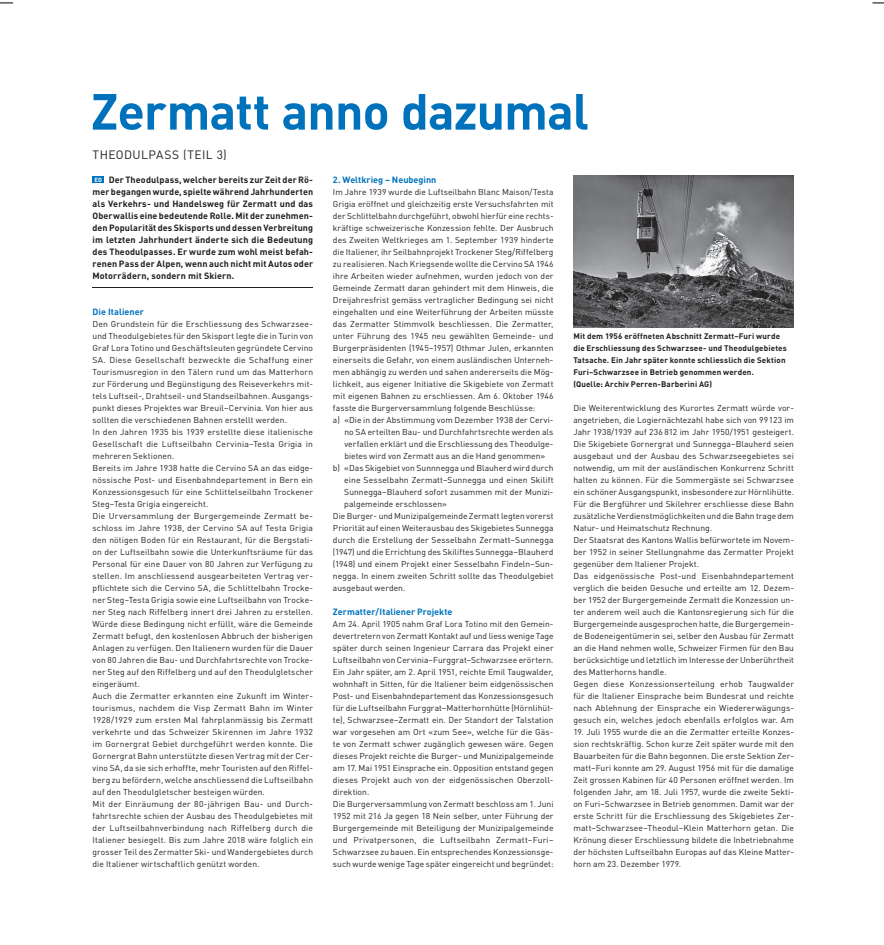
<style>
.page{position:relative;width:884px;height:945px;background:#fff}
.page>*{position:absolute;margin:0;border:0;box-sizing:border-box;transform-origin:0 0}
.t1{font:700 50px "DIN";letter-spacing:-.02em;color:#0072bc}
.t2{font:12px "DIN";letter-spacing:.035em;color:#231f20}
.t3{font:700 9px/12px "DIN";letter-spacing:.01em;color:#231f20;text-align:justify}
.t4{font:700 9px "DIN";letter-spacing:.005em;color:#0072bc}
.t5{font:8.5px/12px "DIN";letter-spacing:.01em;color:#231f20}
.t6{font:700 8px/12px "DIN";letter-spacing:.015em;color:#231f20}
.s1{font-size:6px;color:#fff}
</style>
<div class="page">
<div style="left:92px;top:176px;width:12px;height:7px;background:#0072bc"></div>
<hr style="left:92px;top:287px;width:221px;height:1px;background:#231f20">
<img style="left:573px;top:176px;width:220px;height:151px">
<svg style="left:0;top:2px;width:14px;height:2px"></svg>
<svg style="left:872px;top:2px;width:11px;height:2px"></svg>
<h1 class="t1" style="left:91px;top:79px;width:499px">Zermatt anno dazumal</h1>
<h2 class="t2" style="left:92px;top:147px;width:136px">THEODULPASS (TEIL 3)</h2>
<p class="t3" style="left:92px;top:173px;width:222px"><span class="s1">EG</span> Der Theodulpass, welcher bereits zur Zeit der Rö&shy;mer begangen wurde, spielte während Jahrhunderten als Verkehrs- und Handelsweg für Zermatt und das Oberwallis eine bedeutende Rolle. Mit der zunehmen&shy;den Popularität des Skisports und dessen Verbreitung im letzten Jahrhundert änderte sich die Bedeutung des Theodulpasses. Er wurde zum wohl meist befah&shy;renen Pass der Alpen, wenn auch nicht mit Autos oder Motorrädern, sondern mit Skiern.</p>
<p class="t4" style="left:92px;top:306px;width:53px">Die Italiener</p>
<p class="t5" style="left:92px;top:318px;width:222px">Den Grundstein für die Erschliessung des Schwarzsee&shy;und Theodulgebietes für den Skisport legte die in Turin von Graf Lora Totino und Geschäftsleuten gegründete Cervino SA. Diese Gesellschaft bezweckte die Schaffung einer Tourismusregion in den Tälern rund um das Matterhorn zur Förderung und Begünstigung des Reiseverkehrs mit&shy;tels Luftseil-, Drahtseil- und Standseilbahnen. Ausgangs&shy;punkt dieses Projektes war Breuil–Cervinia. Von hier aus sollten die verschiedenen Bahnen erstellt werden.<br>In den Jahren 1935 bis 1939 erstellte diese italienische Gesellschaft die Luftseilbahn Cervinia–Testa Grigia in mehreren Sektionen.<br>Bereits im Jahre 1938 hatte die Cervino SA an das eidge&shy;nössische Post- und Eisenbahndepartement in Bern ein Konzessionsgesuch für eine Schlittelseilbahn Trockener Steg–Testa Grigia eingereicht.<br>Die Urversammlung der Burgergemeinde Zermatt be&shy;schloss im Jahre 1938, der Cervino SA auf Testa Grigia den nötigen Boden für ein Restaurant, für die Bergstati&shy;on der Luftseilbahn sowie die Unterkunftsräume für das Personal für eine Dauer von 80 Jahren zur Verfügung zu stellen. Im anschliessend ausgearbeiteten Vertrag ver&shy;pflichtete sich die Cervino SA, die Schlittelbahn Trocke&shy;ner Steg–Testa Grigia sowie eine Luftseilbahn von Trocke&shy;ner Steg nach Riffelberg innert drei Jahren zu erstellen.<br>Würde diese Bedingung nicht erfüllt, wäre die Gemeinde Zermatt befugt, den kostenlosen Abbruch der bisherigen Anlagen zu verfügen. Den Italienern wurden für die Dauer von 80 Jahren die Bau- und Durchfahrtsrechte von Trocke&shy;ner Steg auf den Riffelberg und auf den Theodulgletscher eingeräumt.<br>Auch die Zermatter erkannten eine Zukunft im Winter&shy;tourismus, nachdem die Visp Zermatt Bahn im Winter 1928/1929 zum ersten Mal fahrplanmässig bis Zermatt verkehrte und das Schweizer Skirennen im Jahre 1932 im Gornergrat Gebiet durchgeführt werden konnte. Die Gornergrat Bahn unterstützte diesen Vertrag mit der Cer&shy;vino SA, da sie sich erhoffte, mehr Touristen auf den Riffel&shy;berg zu befördern, welche anschliessend die Luftseilbahn auf den Theodulgletscher besteigen würden.<br>Mit der Einräumung der 80-jährigen Bau- und Durch&shy;fahrtsrechte schien der Ausbau des Theodulgebietes mit der Luftseilbahnverbindung nach Riffelberg durch die Italiener besiegelt. Bis zum Jahre 2018 wäre folglich ein grosser Teil des Zermatter Ski- und Wandergebietes durch die Italiener wirtschaftlich genützt worden.</p>
<p class="t4" style="left:333px;top:174px;width:105px">2. Weltkrieg – Neubeginn</p>
<p class="t5" style="left:333px;top:186px;width:222px">Im Jahre 1939 wurde die Luftseilbahn Blanc Maison/Testa</p>
<p class="t5" style="left:333px;top:198px;width:222px">Grigia eröffnet und gleichzeitig erste Versuchsfahrten mit</p>
<p class="t5" style="left:333px;top:210px;width:222px">der Schlittelbahn durchgeführt, obwohl hierfür eine rechts-</p>
<p class="t5" style="left:333px;top:222px;width:222px">kräftige schweizerische Konzession fehlte. Der Ausbruch</p>
<p class="t5" style="left:333px;top:234px;width:222px">des Zweiten Weltkrieges am 1. September 1939 hinderte</p>
<p class="t5" style="left:333px;top:246px;width:222px">die Italiener, ihr Seilbahnprojekt Trockener Steg/Riffelberg</p>
<p class="t5" style="left:333px;top:258px;width:222px">zu realisieren. Nach Kriegsende wollte die Cervino SA 1946</p>
<p class="t5" style="left:333px;top:270px;width:222px">ihre Arbeiten wieder aufnehmen, wurden jedoch von der</p>
<p class="t5" style="left:333px;top:282px;width:222px">Gemeinde Zermatt daran gehindert mit dem Hinweis, die</p>
<p class="t5" style="left:333px;top:294px;width:222px">Dreijahresfrist gemäss vertraglicher Bedingung sei nicht</p>
<p class="t5" style="left:333px;top:306px;width:222px">eingehalten und eine Weiterführung der Arbeiten müsste</p>
<p class="t5" style="left:333px;top:318px;width:222px">das Zermatter Stimmvolk beschliessen. Die Zermatter,</p>
<p class="t5" style="left:333px;top:330px;width:222px">unter Führung des 1945 neu gewählten Gemeinde- und</p>
<p class="t5" style="left:333px;top:342px;width:222px">Burgerpräsidenten (1945–1957) Othmar Julen, erkannten</p>
<p class="t5" style="left:333px;top:354px;width:222px">einerseits die Gefahr, von einem ausländischen Unterneh-</p>
<p class="t5" style="left:333px;top:366px;width:222px">men abhängig zu werden und sahen andererseits die Mög-</p>
<p class="t5" style="left:333px;top:378px;width:222px">lichkeit, aus eigener Initiative die Skigebiete von Zermatt</p>
<p class="t5" style="left:333px;top:390px;width:222px">mit eigenen Bahnen zu erschliessen. Am 6. Oktober 1946</p>
<p class="t5" style="left:333px;top:402px;width:204px">fasste die Burgerversammlung folgende Beschlüsse:</p>
<p class="t5" style="left:333px;top:414px;width:222px">a) «Die in der Abstimmung vom Dezember 1938 der Cervi-</p>
<p class="t5" style="left:344px;top:426px;width:211px">no SA erteilten Bau- und Durchfahrtsrechte werden als</p>
<p class="t5" style="left:344px;top:438px;width:211px">verfallen erklärt und die Erschliessung des Theodulge-</p>
<p class="t5" style="left:344px;top:450px;width:202px">bietes wird von Zermatt aus an die Hand genommen»</p>
<p class="t5" style="left:333px;top:462px;width:222px">b) «Das Skigebiet von Sunnnegga und Blauherd wird durch</p>
<p class="t5" style="left:344px;top:474px;width:211px">eine Sesselbahn Zermatt–Sunnegga und einen Skilift</p>
<p class="t5" style="left:344px;top:486px;width:211px">Sunnegga–Blauherd sofort zusammen mit der Munizi-</p>
<p class="t5" style="left:344px;top:498px;width:104px">palgemeinde erschlossen»</p>
<p class="t5" style="left:333px;top:510px;width:222px">Die Burger- und Munizipalgemeinde Zermatt legten vorerst</p>
<p class="t5" style="left:333px;top:522px;width:222px">Priorität auf einen Weiterausbau des Skigebietes Sunnegga</p>
<p class="t5" style="left:333px;top:534px;width:222px">durch die Erstellung der Sesselbahn Zermatt–Sunnegga</p>
<p class="t5" style="left:333px;top:546px;width:222px">(1947) und die Errichtung des Skiliftes Sunnegga–Blauherd</p>
<p class="t5" style="left:333px;top:558px;width:222px">(1948) und einem Projekt einer Sesselbahn Findeln–Sun-</p>
<p class="t5" style="left:333px;top:570px;width:222px">negga. In einem zweiten Schritt sollte das Theodulgebiet</p>
<p class="t5" style="left:333px;top:582px;width:74px">ausgebaut werden.</p>
<p class="t4" style="left:333px;top:606px;width:121px">Zermatter/Italiener Projekte</p>
<p class="t5" style="left:333px;top:618px;width:222px">Am 24. April 1905 nahm Graf Lora Totino mit den Gemein&shy;devertretern von Zermatt Kontakt auf und liess wenige Tage später durch seinen Ingenieur Carrara das Projekt einer Luftseilbahn von Cervinia–Furggrat–Schwarzsee erörtern.<br>Ein Jahr später, am 2. April 1951, reichte Emil Taugwalder, wohnhaft in Sitten, für die Italiener beim eidgenössischen Post- und Eisenbahndepartement das Konzessionsgesuch für die Luftseilbahn Furggrat–Matterhornhütte (Hörnlihüt&shy;te), Schwarzsee–Zermatt ein. Der Standort der Talstation war vorgesehen am Ort «zum See», welche für die Gäs&shy;te von Zermatt schwer zugänglich gewesen wäre. Gegen dieses Projekt reichte die Burger- und Munizipalgemeinde am 17. Mai 1951 Einsprache ein. Opposition entstand gegen dieses Projekt auch von der eidgenössischen Oberzoll&shy;direktion.<br>Die Burgerversammlung von Zermatt beschloss am 1. Juni 1952 mit 216 Ja gegen 18 Nein selber, unter Führung der Burgergemeinde mit Beteiligung der Munizipal gemeinde und Privatpersonen, die Luftseilbahn Zermatt–Furi– Schwarzsee zu bauen. Ein entsprechendes Konzessionsge&shy;such wurde wenige Tage später eingereicht und begründet:</p>
<p class="t6" style="left:573px;top:330px;width:215px">Mit dem 1956 eröffneten Abschnitt Zermatt–Furi wurde die Erschliessung des Schwarzsee- und Theodulgebietes Tatsache. Ein Jahr später konnte schliesslich die Sektion Furi–Schwarzsee in Betrieb genommen werden.<br>(Quelle: Archiv Perren-Barberini AG)</p>
<p class="t5" style="left:573px;top:402px;width:222px">Die Weiterentwicklung des Kurortes Zermatt würde vor&shy;angetrieben, die Logiernächtezahl habe sich von 99123 im Jahr 1938/1939 auf 236 812 im Jahr 1950/1951 gesteigert.<br>Die Skigebiete Gornergrat und Sunnegga–Blauherd seien ausgebaut und der Ausbau des Schwarzseegebietes sei notwendig, um mit der ausländischen Konkurrenz Schritt halten zu können. Für die Sommergäste sei Schwarzsee ein schöner Ausgangspunkt, insbesondere zur Hörnlihütte.<br>Für die Bergführer und Skilehrer erschliesse diese Bahn zusätzliche Verdienstmöglichkeiten und die Bahn trage dem Natur- und Heimatschutz Rechnung.<br>Der Staatsrat des Kantons Wallis befürwortete im Novem&shy;ber 1952 in seiner Stellungnahme das Zermatter Projekt gegenüber dem Italiener Projekt.<br>Das eidgenössische Post-und Eisenbahndepartement verglich die beiden Gesuche und erteilte am 12. Dezem&shy;ber 1952 der Burgergemeinde Zermatt die Konzession un&shy;ter anderem weil auch die Kantonsregierung sich für die Burgergemeinde ausgesprochen hatte, die Burgergemein&shy;de Bodeneigentümerin sei, selber den Ausbau für Zermatt an die Hand nehmen wolle, Schweizer Firmen für den Bau berücksichtige und letztlich im Interesse der Unberührtheit des Matterhorns handle.<br>Gegen diese Konzessionserteilung erhob Taugwalder für die Italiener Einsprache beim Bundesrat und reichte nach Ablehnung der Einsprache ein Wiedererwägungs&shy;gesuch ein, welches jedoch ebenfalls erfolglos war. Am</p>
<p class="t5" style="left:573px;top:726px;width:222px;text-align:justify">19. Juli 1955 wurde die an die Zermatter erteilte Konzes&shy;sion rechts kräftig. Schon kurze Zeit später wurde mit den Bauarbeiten für die Bahn begonnen. Die erste Sektion Zer&shy;matt–Furi konnte am 29. August 1956 mit für die damalige Zeit grossen Kabinen für 40 Personen eröffnet werden. Im folgenden Jahr, am 18. Juli 1957, wurde die zweite Sekti&shy;on Furi–Schwarzsee in Betrieb genommen. Damit war der erste Schritt für die Erschliessung des Skigebietes Zer&shy;matt–Schwarzsee–Theodul–Klein Matterhorn getan. Die Krönung dieser Erschliessung bildete die Inbetriebnahme der höchsten Luftseilbahn Europas auf das Kleine Matter&shy;horn am 23. Dezember 1979.</p>
</div>
